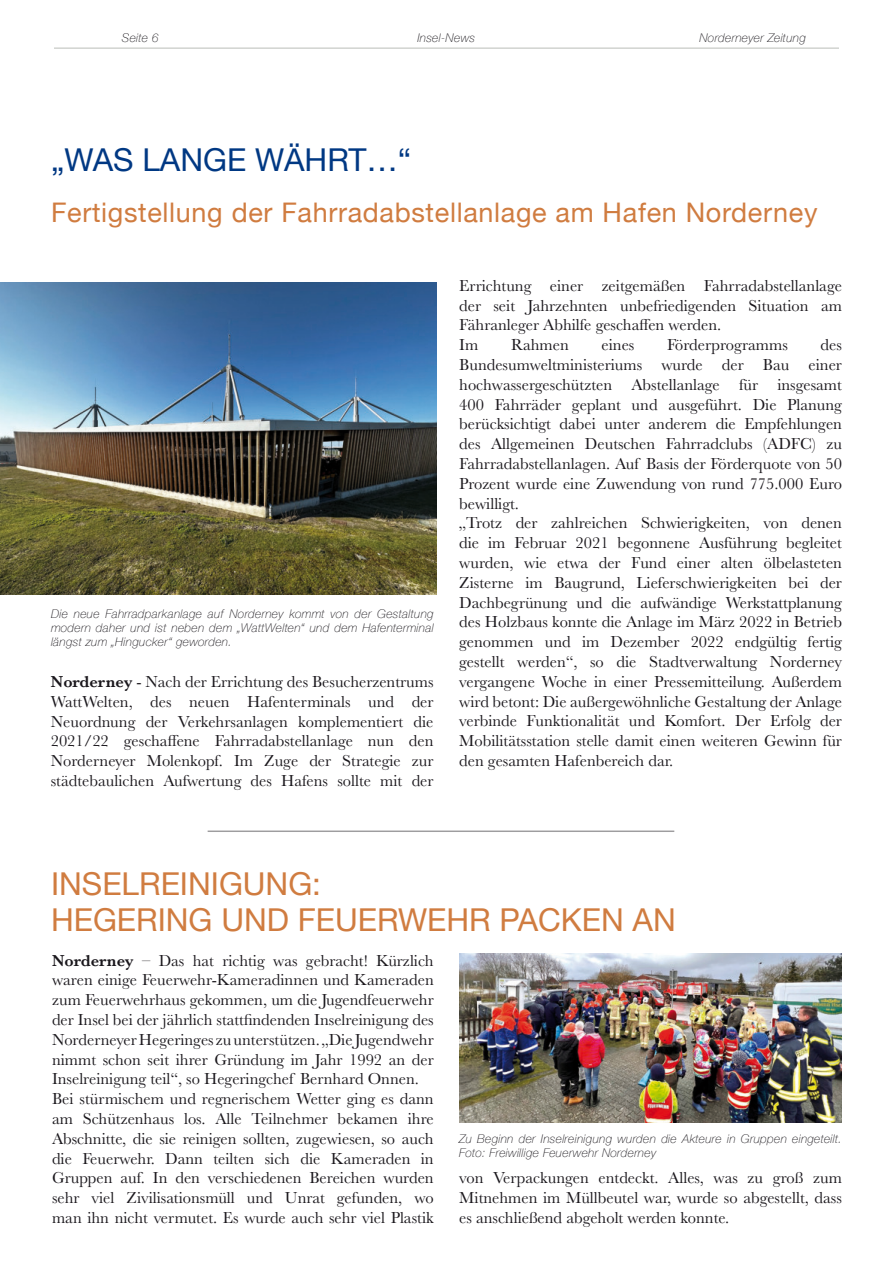
<style>
.page{position:relative;width:893px;height:1263px;background:#fff}
.page>*{position:absolute;margin:0;border:0;box-sizing:border-box;transform-origin:0 0}
.t1{font:31.5px/36px "Helvetica Neue";color:#d07c40}
.t2{font:31.5px "Helvetica Neue";color:#003883}
.t3{font:27px "Helvetica Neue";letter-spacing:.025em;color:#d07c40}
.t4{font:16.5px/19.8px "Baskerville";color:#1a171c}
.t5{font:italic 100 12px/14.4px "Helvetica Neue";letter-spacing:.025em;color:#1a171c;text-align:justify}
.s1{font-weight:600}
</style>
<div class="page">
<hr style="left:54px;top:47px;width:785px;height:2px;background:#d1d3d0">
<img style="left:0;top:282px;width:437px;height:312px">
<hr style="left:208px;top:830px;width:466px;height:2px;background:#1a171c">
<img style="left:459px;top:954px;width:383px;height:168px">
<p class="t5" style="left:122px;top:31px;width:38px">Seite 6</p>
<p class="t5" style="left:417px;top:31px;width:59px">Insel-News</p>
<p class="t5" style="left:699px;top:32px;width:108px">Norderneyer Zeitung</p>
<h1 class="t2" style="left:51px;top:144px;width:362px">„WAS LANGE WÄHRT…“</h1>
<h2 class="t3" style="left:51px;top:199px;width:768px">Fertigstellung der Fahrradabstellanlage am Hafen Norderney</h2>
<p class="t5" style="left:51px;top:607px;width:384px">Die neue Fahrradparkanlage auf Norderney kommt von der Gestaltung modern daher und ist neben dem „WattWelten“ und dem Hafenterminal längst zum „Hingucker“ geworden.</p>
<p class="t4" style="left:51px;top:672px;width:384px;text-align:justify"><span class="s1">Norderney</span> - Nach der Errichtung des Besucherzentrums WattWelten, des neuen Hafenterminals und der Neuordnung der Verkehrsanlagen komplementiert die 2021/22 geschaffene Fahrradabstellanlage nun den Norderneyer Molenkopf. Im Zuge der Strategie zur städtebaulichen Aufwertung des Hafens sollte mit der</p>
<p class="t4" style="left:459px;top:277px;width:384px">Errichtung einer zeitgemäßen Fahrradabstellanlage der seit Jahrzehnten unbefriedigenden Situation am Fähranleger Abhilfe geschaffen werden.<br>Im</p>
<p class="t4" style="left:459px;top:337px;width:384px;text-indent:361px">des Bundesumweltministeriums wurde der Bau einer hochwassergeschützten Abstellanlage für insgesamt 400 Fahrräder geplant und ausgeführt. Die Planung berücksichtigt dabei unter anderem die Empfehlungen des Allgemeinen Deutschen Fahrradclubs (ADFC) zu Fahrradabstellanlagen. Auf Basis der Förderquote von 50<br>Prozent wurde eine Zuwendung von rund 775.000 Euro bewilligt.<br>„Trotz der zahlreichen Schwierigkeiten, von denen die im Februar 2021 begonnene Ausführung begleitet wurden, wie etwa der Fund einer alten ölbelasteten Zisterne im Baugrund, Lieferschwierigkeiten bei der Dachbegrünung und die aufwändige Werkstattplanung des Holzbaus konnte die Anlage im März 2022 in Betrieb genommen und im Dezember 2022 endgültig fertig gestellt werden“, so die Stadtverwaltung Norderney vergangene Woche in einer Pressemitteilung. Außerdem wird betont: Die außergewöhnliche Gestaltung der Anlage verbinde Funktionalität und Komfort. Der Erfolg der Mobilitätsstation stelle damit einen weiteren Gewinn für den gesamten Hafenbereich dar.</p>
<p class="t4" style="left:511px;top:337px;width:59px">Rahmen</p>
<p class="t4" style="left:602px;top:337px;width:34px">eines</p>
<p class="t4" style="left:667px;top:337px;width:122px">Förderprogramms</p>
<h1 class="t1" style="left:51px;top:866px;width:626px">INSELREINIGUNG:<br>HEGERING UND FEUERWEHR PACKEN AN</h1>
<p class="t4" style="left:52px;top:952px;width:383px"><span class="s1">Norderney</span> – Das hat richtig was gebracht! Kürzlich waren einige Feuerwehr-Kameradinnen und Kameraden zum Feuerwehrhaus gekommen, um die Jugendfeuerwehr der Insel bei der jährlich stattfindenden Inselreinigung des Norderneyer Hegeringes zu unterstützen. „Die Jugendwehr nimmt schon seit ihrer Gründung im Jahr 1992 an der Inselreinigung teil“, so Hegeringchef Bernhard Onnen.<br>Bei stürmischem und regnerischem Wetter ging es dann am Schützenhaus los. Alle Teilnehmer bekamen ihre Abschnitte, die sie reinigen sollten, zugewiesen, so auch die Feuerwehr. Dann teilten sich die Kameraden in Gruppen auf. In den verschiedenen Bereichen wurden sehr viel Zivilisationsmüll und Unrat gefunden, wo man ihn nicht vermutet. Es wurde auch sehr viel Plastik</p>
<p class="t5" style="left:459px;top:1132px;width:384px">Zu Beginn der Inselreinigung wurden die Akteure in Gruppen eingeteilt.<br>Foto: Freiwillige Feuerwehr Norderney</p>
<p class="t4" style="left:459px;top:1168px;width:384px;text-align:justify">von Verpackungen entdeckt. Alles, was zu groß zum Mitnehmen im Müllbeutel war, wurde so abgestellt, dass es anschließend abgeholt werden konnte.</p>
</div>
